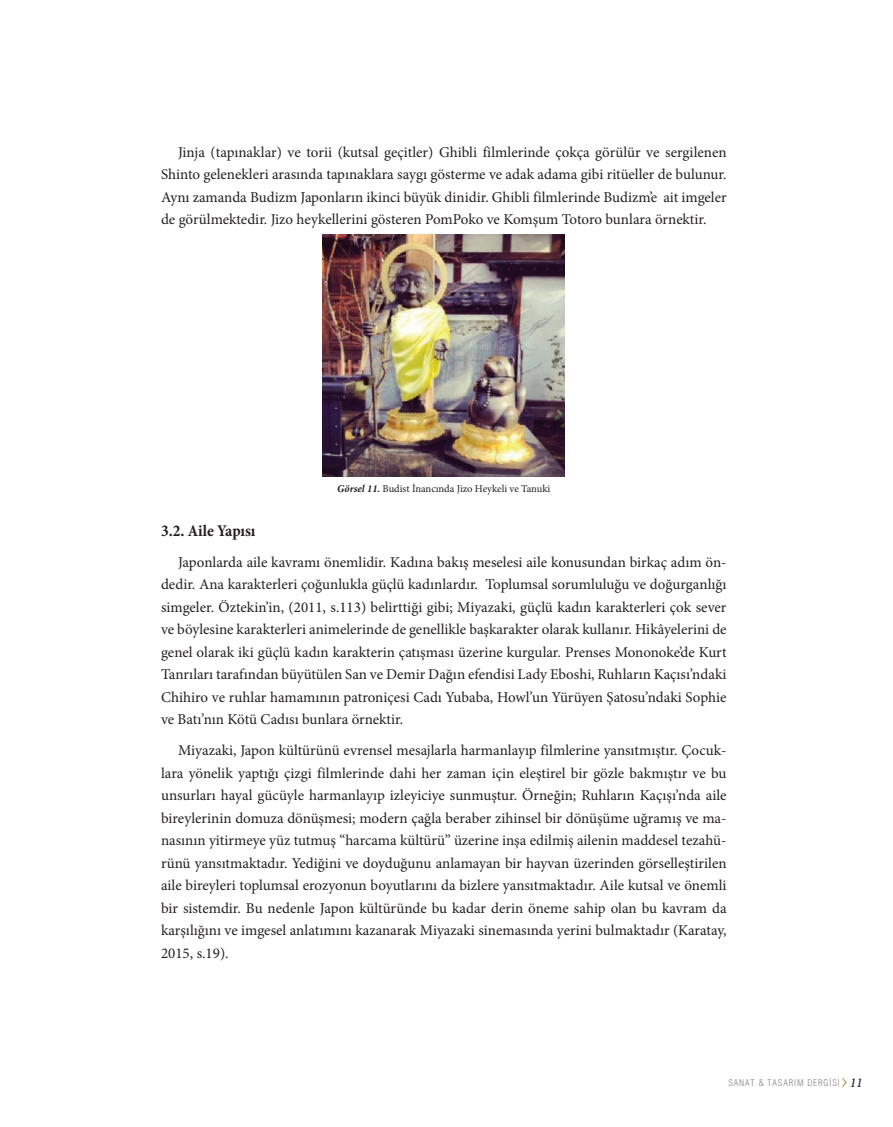
<style>
.page{position:relative;width:893px;height:1127px;background:#fff}
.page>*{position:absolute;margin:0;border:0;box-sizing:border-box;transform-origin:0 0}
.t1{font:700 condensed 16.5px "Minion Pro";letter-spacing:-.005em;color:#231f20}
.t2{font:15px/22.5px "Minion Pro";color:#231f20;text-align:justify}
.t3{font:10.5px "Minion Pro";letter-spacing:-.005em;color:#231f20}
.t4{font:300 condensed 9px "Helvetica";letter-spacing:.1em;color:#808285}
.s1{font-weight:700;font-style:italic}
.s2{font-family:"Minion Pro";font-weight:500;font-style:italic;font-stretch:normal;font-size:13.5px;color:#231f20}
</style>
<div class="page">
<svg style="left:842px;top:1077px;width:5px;height:11px"></svg>
<img style="left:323px;top:234px;width:242px;height:242px">
<p class="t2" style="left:161px;top:141px;width:567px;text-indent:17px">Jinja (tapınaklar) ve torii (kutsal geçitler) Ghibli filmlerinde çokça görülür ve sergilenen Shinto gelenekleri arasında tapınaklara saygı gösterme ve adak adama gibi ritüeller de bulunur.<br>Aynı zamanda Budizm Japonların ikinci büyük dinidir. Ghibli filmlerinde Budizm’e ait imgeler de görülmektedir. Jizo heykellerini gösteren PomPoko ve Komşum Totoro bunlara örnektir.</p>
<p class="t3" style="left:337px;top:482px;width:215px"><span class="s1">Görsel 11.</span> Budist İnancında Jizo Heykeli ve Tanuki</p>
<p class="t1" style="left:161px;top:519px;width:96px">3.2. Aile Yapısı</p>
<p class="t2" style="left:161px;top:551px;width:567px;text-indent:17px">Japonlarda aile kavramı önemlidir. Kadına bakış meselesi aile konusundan birkaç adım ön&shy;dedir. Ana karakterleri çoğunlukla güçlü kadınlardır. Toplumsal sorumluluğu ve doğurganlığı simgeler. Öztekin’in, (2011, s.113) belirttiği gibi; Miyazaki, güçlü kadın karakterleri çok sever ve böylesine karakterleri animelerinde de genellikle başkarakter olarak kullanır. Hikâyelerini de genel olarak iki güçlü kadın karakterin çatışması üzerine kurgular. Prenses Mononoke’de Kurt Tanrıları tarafından büyütülen San ve Demir Dağın efendisi Lady Eboshi, Ruhların Kaçısı’ndaki Chihiro ve ruhlar hamamının patroniçesi Cadı Yubaba, Howl’un Yürüyen Şatosu’ndaki Sophie ve Batı’nın Kötü Cadısı bunlara örnektir.</p>
<p class="t2" style="left:161px;top:739px;width:567px;text-indent:17px">Miyazaki, Japon kültürünü evrensel mesajlarla harmanlayıp filmlerine yansıtmıştır. Çocuk&shy;lara yönelik yaptığı çizgi filmlerinde dahi her zaman için eleştirel bir gözle bakmıştır ve bu unsurları hayal gücüyle harmanlayıp izleyiciye sunmuştur. Örneğin; Ruhların Kaçışı’nda aile bireylerinin domuza dönüşmesi; modern çağla beraber zihinsel bir dönüşüme uğramış ve ma&shy;nasının yitirmeye yüz tutmuş “harcama kültürü” üzerine inşa edilmiş ailenin maddesel tezahü&shy;rünü yansıtmaktadır. Yediğini ve doyduğunu anlamayan bir hayvan üzerinden görselleştirilen aile bireyleri toplumsal erozyonun boyutlarını da bizlere yansıtmaktadır. Aile kutsal ve önemli bir sistemdir. Bu nedenle Japon kültüründe bu kadar derin öneme sahip olan bu kavram da karşılığını ve imgesel anlatımını kazanarak Miyazaki sinemasında yerini bulmaktadır (Karatay, 2015, s.19).</p>
<p class="t4" style="left:728px;top:1078px;width:136px">SANAT &amp; TASARIM DERGİSİ <span class="s2">11</span></p>
</div>
